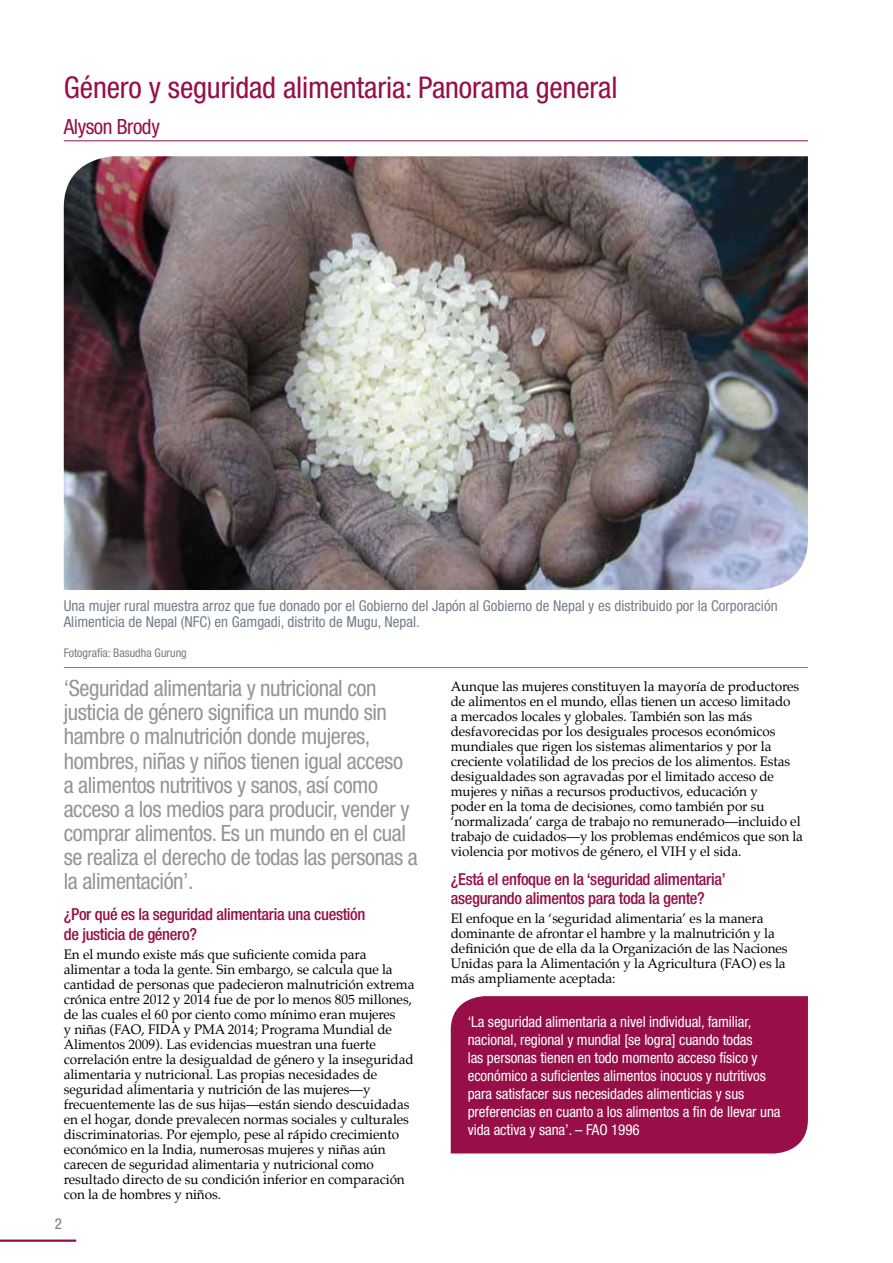
<style>
.page{position:relative;width:893px;height:1263px;background:#fff}
.page>*{position:absolute;margin:0;border:0;box-sizing:border-box;transform-origin:0 0}
.t1{font:condensed 30px "Helvetica Neue LT Std";letter-spacing:-.005em;color:#970e48}
.t2{font:condensed 22.5px/24px "Helvetica Neue LT Std";letter-spacing:-.02em;color:#939598}
.t3{font:condensed 21px "Helvetica Neue LT Std";letter-spacing:-.02em;color:#970e48}
.t4{font:500 condensed 16.5px/19.5px "Helvetica Neue LT Std";letter-spacing:-.02em;color:#970e48}
.t5{font:condensed 15px/18px "Helvetica Neue LT Std";letter-spacing:-.005em;color:#fff}
.t6{font:condensed 15px/16.5px "Helvetica Neue LT Std";color:#72808a}
.t7{font:13.5px/15px "Palatino";letter-spacing:-.005em;color:#000}
.t8{font:condensed 12px "Helvetica Neue LT Std";color:#72808a}
</style>
<div class="page">
<hr style="left:64px;top:140px;width:744px;height:1px;background:#970e48">
<div style="left:451px;top:996px;width:357px;height:157px;background:#970e48"></div>
<hr style="left:0;top:1239px;width:76px;height:3px;background:#970e48">
<img style="left:64px;top:156px;width:744px;height:434px">
<hr style="left:64px;top:667px;width:744px;height:1px;background:#72808a">
<h1 class="t1" style="left:64px;top:70px;width:555px">Género y seguridad alimentaria: Panorama general</h1>
<h3 class="t3" style="left:64px;top:114px;width:98px">Alyson Brody</h3>
<p class="t6" style="left:64px;top:597px;width:715px">Una mujer rural muestra arroz que fue donado por el Gobierno del Japón al Gobierno de Nepal y es distribuido por la Corporación<br>Alimenticia de Nepal (NFC) en Gamgadi, distrito de Mugu, Nepal.</p>
<p class="t8" style="left:64px;top:646px;width:125px">Fotografía: Basudha Gurung</p>
<p class="t2" style="left:64px;top:676px;width:356px">‘Seguridad alimentaria y nutricional con justicia de género significa un mundo sin hambre o malnutrición donde mujeres, hombres, niñas y niños tienen igual acceso a alimentos nutritivos y sanos, así como acceso a los medios para producir, vender y comprar alimentos. Es un mundo en el cual se realiza el derecho de todas las personas a la alimentación’.</p>
<p class="t4" style="left:64px;top:904px;width:303px">¿Por qué es la seguridad alimentaria una cuestión de justicia de género?</p>
<p class="t7" style="left:64px;top:947px;width:352px">En el mundo existe más que suficiente comida para alimentar a toda la gente. Sin embargo, se calcula que la cantidad de personas que padecieron malnutrición extrema crónica entre 2012 y 2014 fue de por lo menos 805 millones, de las cuales el 60 por ciento como mínimo eran mujeres<br>y niñas (FAO, FIDA y PMA 2014; Programa Mundial de Alimentos 2009). Las evidencias muestran una fuerte correlación entre la desigualdad de género y la inseguridad alimentaria y nutricional. Las propias necesidades de seguridad alimentaria y nutrición de las mujeres—y frecuentemente las de sus hijas—están siendo descuidadas en el hogar, donde prevalecen normas sociales y culturales discriminatorias. Por ejemplo, pese al rápido crecimiento económico en la India, numerosas mujeres y niñas aún carecen de seguridad alimentaria y nutricional como resultado directo de su condición inferior en comparación con la de hombres y niños.</p>
<p class="t6" style="left:55px;top:1215px;width:9px">2</p>
<p class="t7" style="left:451px;top:679px;width:354px">Aunque las mujeres constituyen la mayoría de productores de alimentos en el mundo, ellas tienen un acceso limitado<br>a mercados locales y globales. También son las más desfavorecidas por los desiguales procesos económicos mundiales que rigen los sistemas alimentarios y por la creciente volatilidad de los precios de los alimentos. Estas desigualdades son agravadas por el limitado acceso de mujeres y niñas a recursos productivos, educación y<br>poder en la toma de decisiones, como también por su ‘normalizada’ carga de trabajo no remunerado—incluido el trabajo de cuidados—y los problemas endémicos que son la violencia por motivos de género, el VIH y el sida.</p>
<p class="t4" style="left:451px;top:869px;width:276px">¿Está el enfoque en la ‘seguridad alimentaria’ asegurando alimentos para toda la gente?</p>
<p class="t7" style="left:451px;top:911px;width:338px">El enfoque en la ‘seguridad alimentaria’ es la manera dominante de afrontar el hambre y la malnutrición y la definición que de ella da la Organización de las Naciones Unidas para la Alimentación y la Agricultura (FAO) es la más ampliamente aceptada:</p>
<p class="t5" style="left:468px;top:1013px;width:314px">‘La seguridad alimentaria a nivel individual, familiar, nacional, regional y mundial [se logra] cuando todas<br>las personas tienen en todo momento acceso físico y económico a suficientes alimentos inocuos y nutritivos para satisfacer sus necesidades alimenticias y sus preferencias en cuanto a los alimentos a fin de llevar una vida activa y sana’. – FAO 1996</p>
</div>
